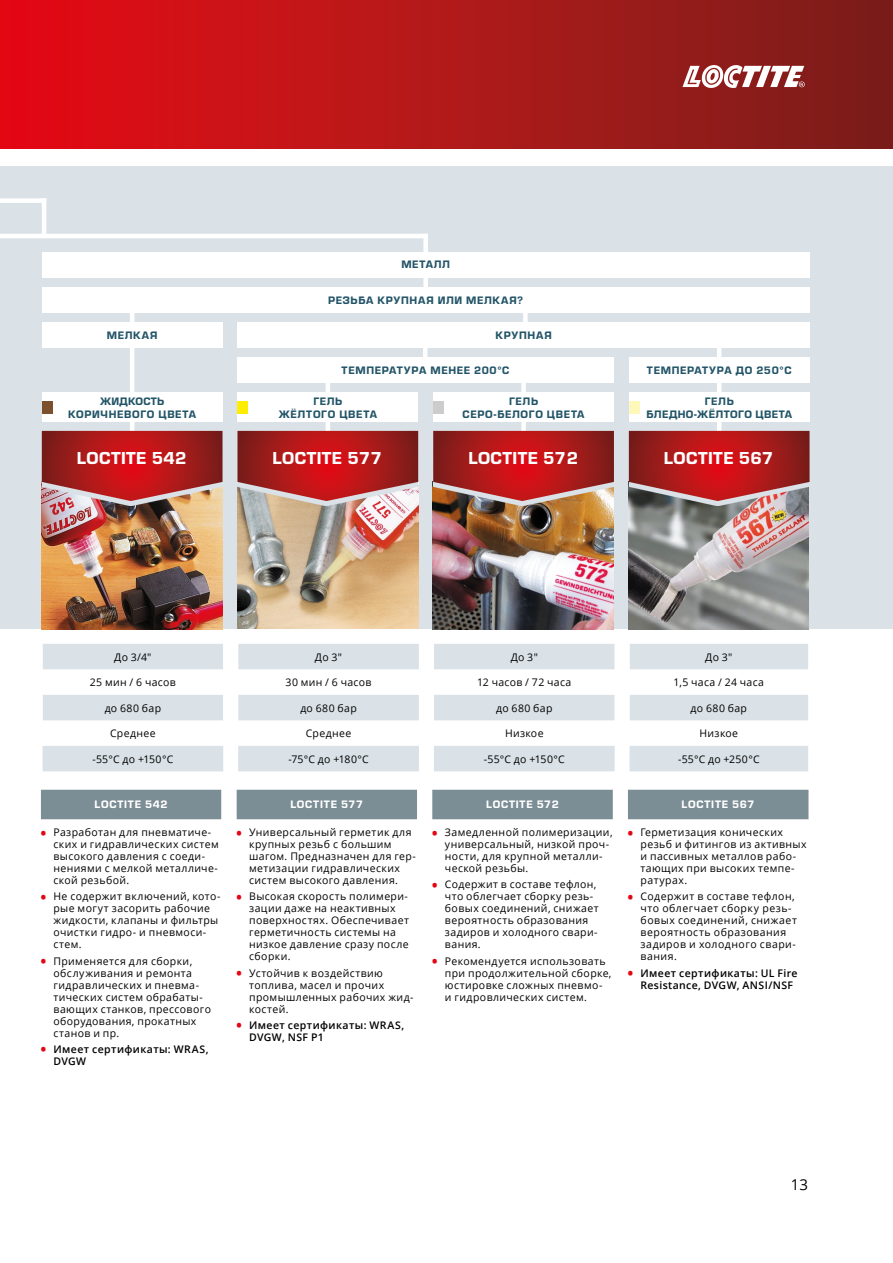
<style>
.page{position:relative;width:893px;height:1263px;background:#fff}
.page>*{position:absolute;margin:0;border:0;box-sizing:border-box;transform-origin:0 0}
.t1{font:18px "Eurostile Hea";letter-spacing:.02em;color:#fff}
.t2{font:15px "Open Sans";color:#000}
.t3{font:11.25px/13.5px "Eurostile Hea";letter-spacing:.06em;color:#235568;text-align:center}
.t4{font:11.25px "Eurostile Hea";letter-spacing:.07em;color:#fff}
.t5{font:10.5px/12px "Open Sans";letter-spacing:.035em;color:#000}
.t6{font:600 10.5px/12px "Open Sans";letter-spacing:.04em;color:#000}
.s1{font-weight:800;font-size:13.5px;color:#e30613}
</style>
<div class="page">
<div style="left:0;top:0;width:893px;height:149px;background:linear-gradient(to right,#e80c15,#79211b)"></div>
<svg style="left:682px;top:65px;width:123px;height:23px"></svg>
<div style="left:0;top:167px;width:893px;height:462px;background:#dae2e7"></div>
<div style="left:0;top:198px;width:46px;height:5px;background:#fff"></div>
<hr style="left:42px;top:198px;width:4px;height:38px;background:#fff">
<svg style="left:41px;top:790px;width:767px;height:30px;background:#85969d"></svg>
<svg style="left:630px;top:644px;width:178px;height:76px;fill:#dae2e7"></svg>
<div style="left:42px;top:644px;width:573px;height:127px;background:#dae2e7"></div>
<svg style="left:42px;top:669px;width:573px;height:77px"></svg>
<div style="left:43px;top:746px;width:765px;height:25px;background:#dae2e7"></div>
<div style="left:521px;top:362px;width:5px;height:95px;background:#fff"></div>
<hr style="left:326px;top:362px;width:4px;height:95px;background:#fff">
<div style="left:423px;top:234px;width:5px;height:65px;background:#fff"></div>
<hr style="left:717px;top:337px;width:4px;height:123px;background:#fff">
<hr style="left:423px;top:337px;width:4px;height:33px;background:#fff">
<div style="left:523px;top:308px;width:5px;height:33px;background:#fff"></div>
<hr style="left:130px;top:308px;width:4px;height:149px;background:#fff">
<img style="left:433px;top:505px;width:180px;height:124px">
<img style="left:237px;top:505px;width:181px;height:123px">
<svg style="left:628px;top:431px;width:182px;height:198px;background:#9f6d6d"></svg>
<svg style="left:433px;top:501px;width:181px;height:4px"></svg>
<svg style="left:433px;top:431px;width:181px;height:70px;background:#af2c2a"></svg>
<svg style="left:237px;top:501px;width:181px;height:4px"></svg>
<svg style="left:237px;top:431px;width:181px;height:70px;background:#b13232"></svg>
<img style="left:42px;top:431px;width:181px;height:198px">
<hr style="left:0;top:234px;width:428px;height:4px;background:#fff">
<div style="left:42px;top:287px;width:768px;height:26px;background:#fff"></div>
<div style="left:42px;top:322px;width:181px;height:26px;background:#fff"></div>
<div style="left:237px;top:322px;width:573px;height:26px;background:#fff"></div>
<div style="left:42px;top:252px;width:768px;height:25px;background:#fff"></div>
<div style="left:629px;top:357px;width:181px;height:26px;background:#fff"></div>
<div style="left:237px;top:357px;width:376px;height:26px;background:#fff"></div>
<div style="left:629px;top:393px;width:181px;height:29px;background:#fff"></div>
<div style="left:433px;top:393px;width:181px;height:29px;background:#fff"></div>
<div style="left:237px;top:393px;width:181px;height:29px;background:#fff"></div>
<div style="left:42px;top:393px;width:181px;height:29px;background:#fff"></div>
<div style="left:42px;top:401px;width:11px;height:13px;background:#7d502d"></div>
<div style="left:237px;top:401px;width:11px;height:13px;background:#ffed00"></div>
<div style="left:629px;top:401px;width:11px;height:13px;background:#fff8bb"></div>
<div style="left:433px;top:401px;width:11px;height:13px;background:#ccc"></div>
<p class="t3" style="left:401px;top:258px;width:50px">МЕТАЛЛ</p>
<p class="t3" style="left:328px;top:293px;width:197px">РЕЗЬБА КРУПНАЯ ИЛИ МЕЛКАЯ?</p>
<p class="t3" style="left:107px;top:328px;width:52px">МЕЛКАЯ</p>
<p class="t3" style="left:495px;top:328px;width:58px">КРУПНАЯ</p>
<p class="t3" style="left:68px;top:394px;width:129px">ЖИДКОСТЬ<br>КОРИЧНЕВОГО ЦВЕТА</p>
<p class="t3" style="left:342px;top:364px;width:169px">ТЕМПЕРАТУРА МЕНЕЕ 200°С</p>
<p class="t3" style="left:647px;top:364px;width:146px">ТЕМПЕРАТУРА ДО 250°С</p>
<p class="t3" style="left:646px;top:394px;width:147px">ГЕЛЬ<br>БЛЕДНО-ЖЁЛТОГО ЦВЕТА</p>
<p class="t3" style="left:279px;top:394px;width:100px">ГЕЛЬ<br>ЖЁЛТОГО ЦВЕТА</p>
<p class="t3" style="left:463px;top:394px;width:123px">ГЕЛЬ<br>СЕРО-БЕЛОГО ЦВЕТА</p>
<h1 class="t1" style="left:77px;top:448px;width:111px">LOCTITE 542</h1>
<h1 class="t1" style="left:273px;top:448px;width:111px">LOCTITE 577</h1>
<h1 class="t1" style="left:468px;top:448px;width:111px">LOCTITE 572</h1>
<h1 class="t1" style="left:664px;top:448px;width:111px">LOCTITE 567</h1>
<p class="t5" style="left:114px;top:650px;width:39px">До 3/4"</p>
<p class="t5" style="left:315px;top:650px;width:29px">До 3"</p>
<p class="t5" style="left:511px;top:650px;width:29px">До 3"</p>
<p class="t5" style="left:705px;top:650px;width:29px">До 3"</p>
<p class="t5" style="left:90px;top:676px;width:87px">25 мин / 6 часов</p>
<p class="t5" style="left:286px;top:676px;width:87px">30 мин / 6 часов</p>
<p class="t5" style="left:477px;top:676px;width:96px">12 часов / 72 часа</p>
<p class="t5" style="left:674px;top:676px;width:92px">1,5 часа / 24 часа</p>
<p class="t5" style="left:105px;top:701px;width:58px">до 680 бар</p>
<p class="t5" style="left:300px;top:701px;width:58px">до 680 бар</p>
<p class="t5" style="left:496px;top:701px;width:58px">до 680 бар</p>
<p class="t5" style="left:691px;top:701px;width:58px">до 680 бар</p>
<p class="t5" style="left:110px;top:727px;width:47px">Среднее</p>
<p class="t5" style="left:306px;top:727px;width:47px">Среднее</p>
<p class="t5" style="left:505px;top:727px;width:40px">Низкое</p>
<p class="t5" style="left:700px;top:727px;width:40px">Низкое</p>
<p class="t5" style="left:92px;top:752px;width:82px">-55°С до +150°С</p>
<p class="t5" style="left:288px;top:752px;width:82px">-75°С до +180°С</p>
<p class="t5" style="left:484px;top:752px;width:82px">-55°С до +150°С</p>
<p class="t5" style="left:678px;top:752px;width:83px">-55°С до +250°С</p>
<p class="t4" style="left:94px;top:798px;width:75px">LOCTITE 542</p>
<p class="t4" style="left:290px;top:798px;width:74px">LOCTITE 577</p>
<p class="t4" style="left:486px;top:798px;width:74px">LOCTITE 572</p>
<p class="t4" style="left:682px;top:798px;width:75px">LOCTITE 567</p>
<p class="t5" style="left:54px;top:826px;width:167px;text-indent:-13px"><span class="s1">•</span> Разработан для пневматиче&shy;ских и гидравлических систем высокого давления с соеди&shy;нениями с мелкой металличе&shy;ской резьбой.</p>
<p class="t5" style="left:54px;top:890px;width:168px;text-indent:-13px"><span class="s1">•</span> Не содержит включений, кото&shy;рые могут засорить рабочие жидкости, клапаны и фильтры очистки гидро- и пневмоси&shy;стем.</p>
<p class="t5" style="left:54px;top:954px;width:159px;text-indent:-13px"><span class="s1">•</span> Применяется для сборки, обслуживания и ремонта гидравлических и пневма&shy;тических систем обрабаты&shy;вающих станков, прессового оборудования, прокатных станов и пр.</p>
<p class="t6" style="left:54px;top:1043px;width:156px;text-indent:-13px"><span class="s1">•</span> Имеет сертификаты: WRAS,<br>DVGW</p>
<p class="t5" style="left:249px;top:826px;width:168px;text-indent:-13px"><span class="s1">•</span> Универсальный герметик для крупных резьб с большим шагом. Предназначен для гер&shy;метизации гидравлических систем высокого давления.</p>
<p class="t5" style="left:249px;top:890px;width:161px;text-indent:-13px"><span class="s1">•</span> Высокая скорость полимери&shy;зации даже на неактивных поверхностях. Обеспечивает герметичность системы на низкое давление сразу после сборки.</p>
<p class="t5" style="left:249px;top:966px;width:166px;text-indent:-13px"><span class="s1">•</span> Устойчив к воздействию топлива, масел и прочих промышленных рабочих жид&shy;костей.</p>
<p class="t6" style="left:249px;top:1019px;width:156px;text-indent:-13px"><span class="s1">•</span> Имеет сертификаты: WRAS,<br>DVGW, NSF P1</p>
<p class="t5" style="left:445px;top:826px;width:169px;text-indent:-13px"><span class="s1">•</span> Замедленной полимеризации, универсальный, низкой проч&shy;ности, для крупной металли&shy;ческой резьбы.</p>
<p class="t5" style="left:445px;top:878px;width:155px;text-indent:-13px"><span class="s1">•</span> Содержит в составе тефлон, что облегчает сборку резь&shy;бовых соединений, снижает вероятность образования задиров и холодного свари&shy;вания.</p>
<p class="t5" style="left:445px;top:954px;width:168px;text-indent:-13px"><span class="s1">•</span> Рекомендуется использовать при продолжительной сборке, юстировке сложных пневмо&shy;и гидровлических систем.</p>
<p class="t5" style="left:640px;top:826px;width:168px;text-indent:-13px"><span class="s1">•</span> Герметизация конических резьб и фитингов из активных и пассивных металлов рабо&shy;тающих при высоких темпе&shy;ратурах.</p>
<p class="t5" style="left:640px;top:890px;width:158px;text-indent:-13px"><span class="s1">•</span> Содержит в составе тефлон, что облегчает сборку резь&shy;бовых соединений, снижает вероятность образования задиров и холодного свари&shy;вания.</p>
<p class="t6" style="left:640px;top:966px;width:159px;text-indent:-13px"><span class="s1">•</span> Имеет сертификаты: UL Fire<br>Resistance, DVGW, ANSI/NSF</p>
<h2 class="t2" style="left:791px;top:1175px;width:19px">13</h2>
</div>
